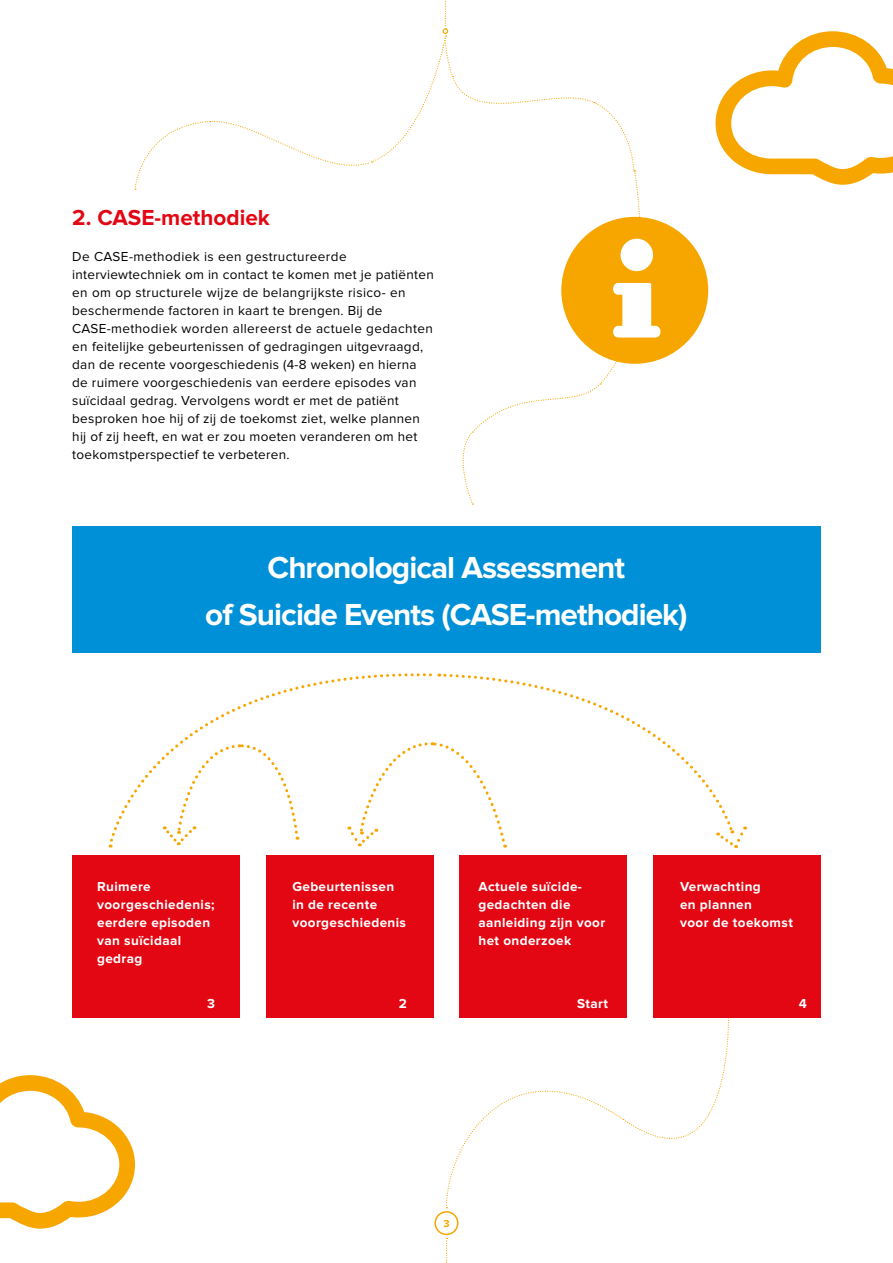
<style>
.page{position:relative;width:893px;height:1263px;background:#fff}
.page>*{position:absolute;margin:0;border:0;box-sizing:border-box;transform-origin:0 0}
.t1{font:700 31.5px/46.5px "Proxima Nova";letter-spacing:-.03em;color:#fff;text-align:center}
.t2{font:700 22.5px "Proxima Nova";color:#e30613}
.t3{font:13.5px/18px "Proxima Nova";letter-spacing:.02em;color:#000}
.t4{font:700 13.5px/18px "Proxima Nova";letter-spacing:.03em;color:#fff}
.t5{font:700 10.5px "Proxima Nova";color:#f7a600}
</style>
<div class="page">
<svg style="left:446px;top:1017px;width:284px;height:191px"></svg>
<div style="left:434px;top:1211px;width:24px;height:24px;border:2px solid #f7a600;border-radius:50%"></div>
<svg style="left:446px;top:1238px;width:1px;height:25px"></svg>
<div style="left:653px;top:855px;width:168px;height:162px;background:#e30613"></div>
<div style="left:459px;top:855px;width:168px;height:162px;background:#e30613"></div>
<div style="left:266px;top:855px;width:167px;height:162px;background:#e30613"></div>
<div style="left:72px;top:855px;width:168px;height:162px;background:#e30613"></div>
<div style="left:72px;top:526px;width:749px;height:126px;background:#0090d7"></div>
<svg style="left:110px;top:673px;width:329px;height:171px"></svg>
<svg style="left:442px;top:673px;width:289px;height:160px"></svg>
<svg style="left:718px;top:826px;width:29px;height:22px"></svg>
<svg style="left:715px;top:31px;width:178px;height:154px"></svg>
<svg style="left:0;top:1075px;width:135px;height:154px"></svg>
<svg style="left:134px;top:1px;width:574px;height:504px"></svg>
<h2 class="t2" style="left:72px;top:207px;width:199px">2. CASE-methodiek</h2>
<p class="t3" style="left:72px;top:248px;width:363px">De CASE-methodiek is een gestructureerde interviewtechniek om in contact te komen met je patiënten en om op structurele wijze de belangrijkste risico- en beschermende factoren in kaart te brengen. Bij de CASE-methodiek worden allereerst de actuele gedachten en feitelijke gebeurtenissen of gedragingen uitgevraagd, dan de recente voorgeschiedenis (4-8 weken) en hierna de ruimere voorgeschiedenis van eerdere episodes van suïcidaal gedrag. Vervolgens wordt er met de patiënt besproken hoe hij of zij de toekomst ziet, welke plannen hij of zij heeft, en wat er zou moeten veranderen om het toekomstperspectief te verbeteren.</p>
<h1 class="t1" style="left:205px;top:546px;width:484px">Chronological Assessment<br>of Suicide Events (CASE-methodiek)</h1>
<p class="t4" style="left:97px;top:878px;width:119px">Ruimere voorgeschiedenis; eerdere episoden van suïcidaal gedrag</p>
<p class="t4" style="left:292px;top:878px;width:115px">Gebeurtenissen in de recente voorgeschiedenis</p>
<p class="t4" style="left:478px;top:878px;width:128px">Actuele suïcide&shy;gedachten die aanleiding zijn voor het onderzoek</p>
<p class="t4" style="left:680px;top:878px;width:114px">Verwachting<br>en plannen<br>voor de toekomst</p>
<p class="t4" style="left:207px;top:995px;width:9px">3</p>
<p class="t4" style="left:399px;top:995px;width:10px">2</p>
<p class="t4" style="left:577px;top:995px;width:32px">Start</p>
<p class="t4" style="left:799px;top:995px;width:10px">4</p>
<p class="t5" style="left:443px;top:1219px;width:8px">3</p>
</div>
